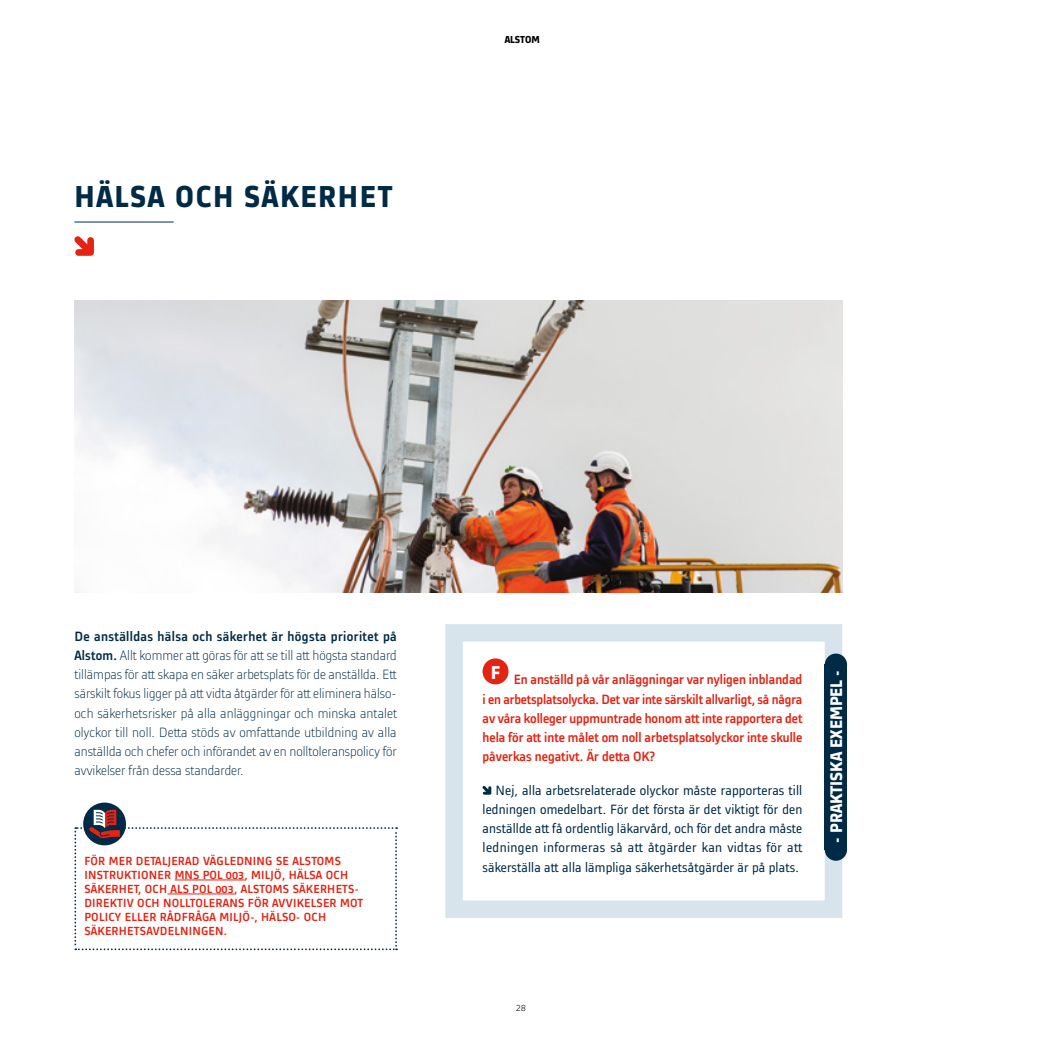
<style>
.page{position:relative;width:1042px;height:1042px;background:#fff}
.page>*{position:absolute;margin:0;border:0;box-sizing:border-box;transform-origin:0 0}
.t1{font:700 31.5px "Alstom";letter-spacing:.05em;color:#002a45}
.t2{font:700 17.5px "Alstom";color:#fff}
.t3{font:300 14px/19.2px "Alstom";color:#002a45;text-align:justify}
.t4{font:14px/19.2px "Alstom";letter-spacing:.01em;color:#002a45;text-align:justify}
.t5{font:500 14px/19.2px "Alstom";color:#e42313;text-align:justify}
.t6{font:500 12.25px/14px "Alstom";letter-spacing:.02em;color:#e42313}
.t7{font:700 10.5px "Alstom";color:#000}
.t8{font:300 10.5px "Alstom";color:#000}
.s1{font-weight:500}
</style>
<div class="page">
<svg style="left:445px;top:624px;width:403px;height:294px"></svg>
<svg style="left:74px;top:236px;width:20px;height:20px"></svg>
<div style="left:482px;top:658px;width:26px;height:26px;background:#e42313;border-radius:50%"></div>
<svg style="left:482px;top:786px;width:9px;height:9px"></svg>
<div style="left:825px;top:664px;width:22px;height:186px;background:#002a45"></div>
<div style="left:825px;top:838px;width:22px;height:23px;background:#002a45;border-radius:50%"></div>
<div style="left:825px;top:653px;width:22px;height:23px;background:#002a45;border-radius:50%"></div>
<img style="left:74px;top:300px;width:768px;height:293px">
<svg style="left:83px;top:802px;width:43px;height:43px"></svg>
<svg style="left:74px;top:810px;width:323px;height:140px"></svg>
<hr style="left:74px;top:222px;width:100px;height:1px;background:#002a45">
<h1 class="t1" style="left:74px;top:174px;width:319px">HÄLSA OCH SÄKERHET</h1>
<p class="t7" style="left:505px;top:32px;width:37px">ALSTOM</p>
<p class="t3" style="left:74px;top:625px;width:324px"><span class="s1">De anställdas hälsa och säkerhet är högsta prioritet på Alstom.</span> Allt kommer att göras för att se till att högsta standard tillämpas för att skapa en säker arbetsplats för de anställda. Ett särskilt fokus ligger på att vidta åtgärder för att eliminera hälso&shy;och säkerhetsrisker på alla anläggningar och minska antalet olyckor till noll. Detta stöds av omfattande utbildning av alla anställda och chefer och införandet av en nolltoleranspolicy för avvikelser från dessa standarder.</p>
<p class="t6" style="left:84px;top:853px;width:280px">FÖR MER DETALJERAD VÄGLEDNING SE ALSTOMS INSTRUKTIONER MNS POL 003, MILJÖ, HÄLSA OCH SÄKERHET, OCH ALS POL 003, ALSTOMS SÄKERHETS-DIREKTIV OCH NOLLTOLERANS FÖR AVVIKELSER MOT POLICY ELLER RÅDFRÅGA MILJÖ-, HÄLSO- OCH SÄKERHETSAVDELNINGEN.</p>
<p class="t5" style="left:482px;top:669px;width:321px;text-indent:8px"><sup>F</sup> En anställd på vår anläggningar var nyligen inblandad i en arbetsplatsolycka. Det var inte särskilt allvarligt, så några av våra kolleger uppmuntrade honom att inte rapportera det hela för att inte målet om noll arbetsplatsolyckor inte skulle påverkas negativt. Är detta OK?</p>
<p class="t4" style="left:482px;top:779px;width:321px;text-indent:13px">Nej, alla arbetsrelaterade olyckor måste rapporteras till ledningen omedelbart. För det första är det viktigt för den anställde att få ordentlig läkarvård, och för det andra måste ledningen informeras så att åtgärder kan vidtas för att säkerställa att alla lämpliga säkerhetsåtgärder är på plats.</p>
<p class="t2" style="left:824px;top:843px;width:174px;rotate:-90deg">- PRAKTISKA EXEMPEL -</p>
<p class="t8" style="left:516px;top:1000px;width:12px">28</p>
</div>
